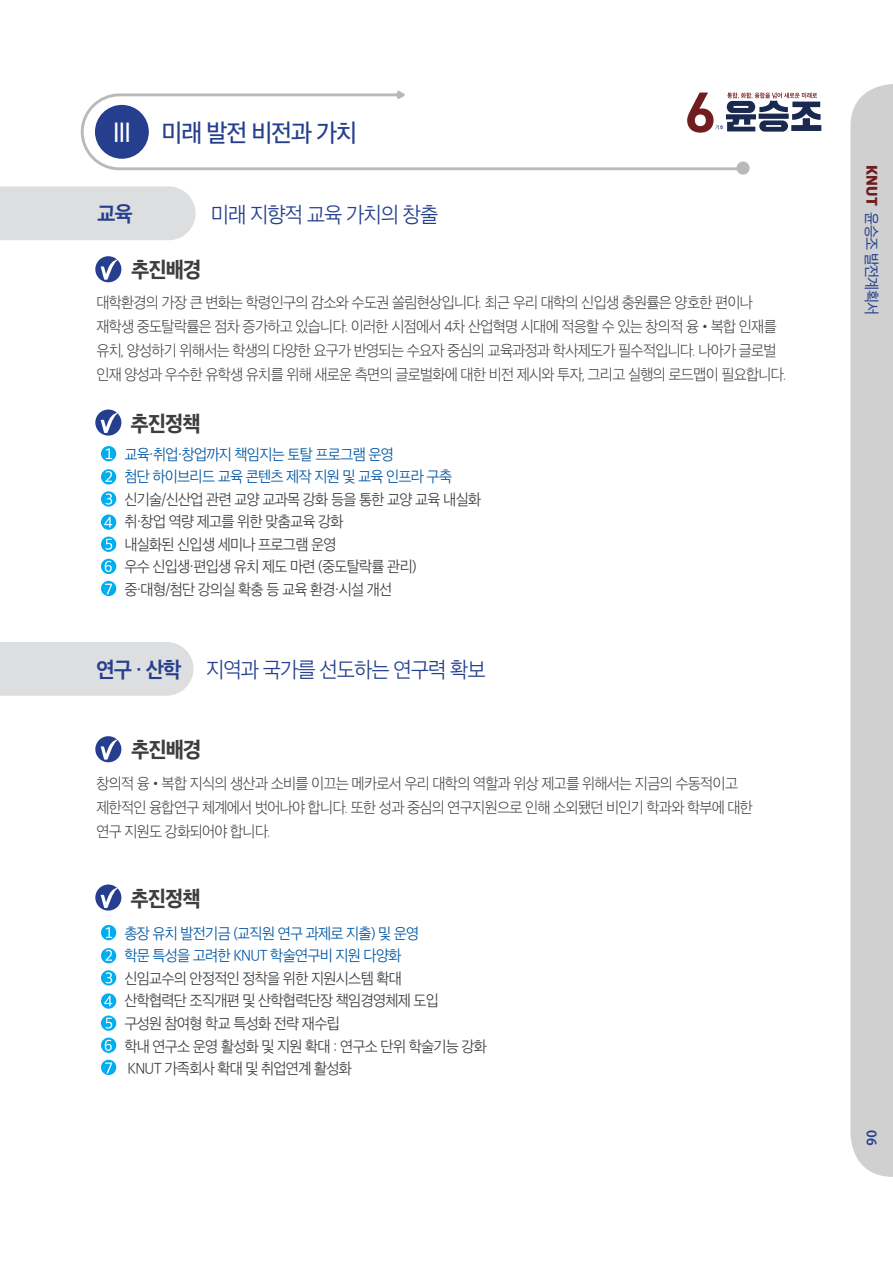
<style>
.page{position:relative;width:893px;height:1263px;background:#fff}
.page>*{position:absolute;margin:0;border:0;box-sizing:border-box;transform-origin:0 0}
.t1{font:24px "SD Gothic Neoa Uni e Md";letter-spacing:-.05em;color:#253f8e;scale:.95 1}
.t2{font:21px "SD Gothic Neoa Uni c Lt";letter-spacing:-.05em;color:#253f8e;scale:.95 1}
.t3{font:21px "SD Gothic Neoa Uni h Eb";letter-spacing:-.05em;color:#3e3e3f;scale:.95 1}
.t4{font:21px "SD Gothic Neoa Uni g Bd";color:#253f8e;scale:.95 1}
.t5{font:15px/24px "SD Gothic Neoa Uni b Ul";letter-spacing:-.05em;color:#3e3e3f;scale:.95 1}
.t6{font:15px/22.5px "SD Gothic Neoa Uni c Lt";letter-spacing:-.05em;color:#3e3e3f;scale:.95 1}
.t7{font:15px/22.5px "SD Gothic Neoa Uni c Lt";letter-spacing:-.05em;color:#0156a3;scale:.95 1}
.t8{font:15px "SD Gothic Neoa Uni d Rg";letter-spacing:-.05em;color:#253f8e;scale:.95 1}
.t9{font:600 15px "Myriad Pro";color:#253f8e;scale:.95 1}
.s1{font-size:27px;color:#fff}
.s2{font-family:"SD Gothic Neoa Uni g Bd"}
.s3{font-family:"SD Gothic Neoa Uni i Hv";color:#701d1f}
</style>
<div class="page">
<div style="left:0;top:642px;width:193px;height:54px;background:#dddedf"></div>
<div style="left:0;top:186px;width:196px;height:54px;background:#dddedf"></div>
<div style="left:850px;top:84px;width:43px;height:1093px;background:#cfd0cf"></div>
<svg style="left:101px;top:581px;width:15px;height:15px"></svg>
<svg style="left:105px;top:584px;width:7px;height:10px"></svg>
<svg style="left:101px;top:559px;width:15px;height:15px"></svg>
<svg style="left:105px;top:561px;width:7px;height:11px"></svg>
<svg style="left:101px;top:537px;width:15px;height:15px"></svg>
<svg style="left:105px;top:539px;width:7px;height:11px"></svg>
<svg style="left:101px;top:514px;width:15px;height:16px"></svg>
<svg style="left:104px;top:517px;width:8px;height:10px"></svg>
<svg style="left:101px;top:491px;width:15px;height:16px"></svg>
<svg style="left:105px;top:493px;width:7px;height:12px"></svg>
<div style="left:101px;top:469px;width:15px;height:15px;background:#00aeef;border-radius:50%"></div>
<svg style="left:105px;top:471px;width:7px;height:11px"></svg>
<svg style="left:101px;top:446px;width:15px;height:15px"></svg>
<svg style="left:106px;top:448px;width:6px;height:11px"></svg>
<div style="left:101px;top:1060px;width:15px;height:15px;background:#00aeef;border-radius:50%"></div>
<svg style="left:105px;top:1062px;width:7px;height:11px"></svg>
<svg style="left:101px;top:1037px;width:15px;height:16px"></svg>
<svg style="left:105px;top:1040px;width:7px;height:11px"></svg>
<svg style="left:101px;top:1015px;width:15px;height:16px"></svg>
<svg style="left:105px;top:1018px;width:7px;height:10px"></svg>
<svg style="left:101px;top:993px;width:15px;height:16px"></svg>
<svg style="left:104px;top:995px;width:8px;height:11px"></svg>
<svg style="left:101px;top:970px;width:15px;height:15px"></svg>
<svg style="left:105px;top:972px;width:7px;height:11px"></svg>
<div style="left:101px;top:948px;width:15px;height:15px;background:#00aeef;border-radius:50%"></div>
<svg style="left:105px;top:950px;width:7px;height:11px"></svg>
<div style="left:101px;top:925px;width:15px;height:15px;background:#00aeef;border-radius:50%"></div>
<svg style="left:106px;top:927px;width:6px;height:11px"></svg>
<svg style="left:81px;top:90px;width:669px;height:85px"></svg>
<div style="left:95px;top:105px;width:54px;height:54px;background:#253f8e;border-radius:50%"></div>
<svg style="left:95px;top:256px;width:26px;height:26px"></svg>
<svg style="left:101px;top:259px;width:19px;height:21px"></svg>
<svg style="left:95px;top:736px;width:26px;height:26px"></svg>
<svg style="left:101px;top:738px;width:19px;height:22px"></svg>
<svg style="left:95px;top:409px;width:26px;height:27px"></svg>
<svg style="left:101px;top:412px;width:19px;height:21px"></svg>
<svg style="left:95px;top:884px;width:26px;height:26px"></svg>
<svg style="left:101px;top:887px;width:19px;height:21px"></svg>
<svg style="left:687px;top:93px;width:134px;height:40px"></svg>
<h1 class="t1" style="left:111px;top:121px;width:261px"><span class="s1">Ⅲ</span> 미래 발전 비전과 가치</h1>
<h2 class="t4" style="left:97px;top:203px;width:39px">교육</h2>
<h2 class="t2" style="left:211px;top:204px;width:241px">미래 지향적 교육 가치의 창출</h2>
<h2 class="t3" style="left:131px;top:260px;width:76px">추진배경</h2>
<p class="t5" style="left:96px;top:291px;width:728px">대학환경의 가장 큰 변화는 학령인구의 감소와 수도권 쏠림현상입니다. 최근 우리 대학의 신입생 충원률은 양호한 편이나 재학생 중도탈락률은 점차 증가하고 있습니다. 이러한 시점에서 4차 산업혁명 시대에 적응할 수 있는 창의적 융•복합 인재를 유치, 양성하기 위해서는 학생의 다양한 요구가 반영되는 수요자 중심의 교육과정과 학사제도가 필수적입니다. 나아가 글로벌 인재 양성과 우수한 유학생 유치를 위해 새로운 측면의 글로벌화에 대한 비전 제시와 투자, 그리고 실행의 로드맵이 필요합니다.</p>
<h2 class="t3" style="left:130px;top:413px;width:76px">추진정책</h2>
<p class="t7" style="left:124px;top:443px;width:347px">교육·취업·창업까지 책임지는 토탈 프로그램 운영<br>첨단 하이브리드 교육 콘텐츠 제작 지원 및 교육 인프라 구축</p>
<p class="t6" style="left:124px;top:488px;width:377px">신기술/신산업 관련 교양 교과목 강화 등을 통한 교양 교육 내실화 취·창업 역량 제고를 위한 맞춤교육 강화<br>내실화된 신입생 세미나 프로그램 운영<br>우수 신입생·편입생 유치 제도 마련 (중도탈락률 관리) 중·대형/첨단 강의실 확충 등 교육 환경·시설 개선</p>
<h2 class="t2" style="left:96px;top:659px;width:412px"><span class="s2">연구 · 산학</span> 지역과 국가를 선도하는 연구력 확보</h2>
<h2 class="t3" style="left:131px;top:740px;width:76px">추진배경</h2>
<p class="t5" style="left:96px;top:772px;width:693px">창의적 융•복합 지식의 생산과 소비를 이끄는 메카로서 우리 대학의 역할과 위상 제고를 위해서는 지금의 수동적이고 제한적인 융합연구 체계에서 벗어나야 합니다. 또한 성과 중심의 연구지원으로 인해 소외됐던 비인기 학과와 학부에 대한 연구 지원도 강화되어야 합니다.</p>
<h2 class="t3" style="left:130px;top:888px;width:76px">추진정책</h2>
<p class="t7" style="left:124px;top:922px;width:312px">총장 유치 발전기금 (교직원 연구 과제로 지출) 및 운영 학문 특성을 고려한 KNUT 학술연구비 지원 다양화</p>
<p class="t6" style="left:124px;top:967px;width:383px">신임교수의 안정적인 정착을 위한 지원시스템 확대<br>산학협력단 조직개편 및 산학협력단장 책임경영체제 도입<br>구성원 참여형 학교 특성화 전략 재수립<br>학내 연구소 운영 활성화 및 지원 확대 : 연구소 단위 학술기능 강화<br>KNUT 가족회사 확대 및 취업연계 활성화</p>
<p class="t8" style="left:879px;top:165px;width:160px;rotate:90deg"><span class="s3">KNUT</span> 윤승조 발전계획서</p>
<p class="t9" style="left:881px;top:1130px;width:18px;rotate:90deg">06</p>
</div>
